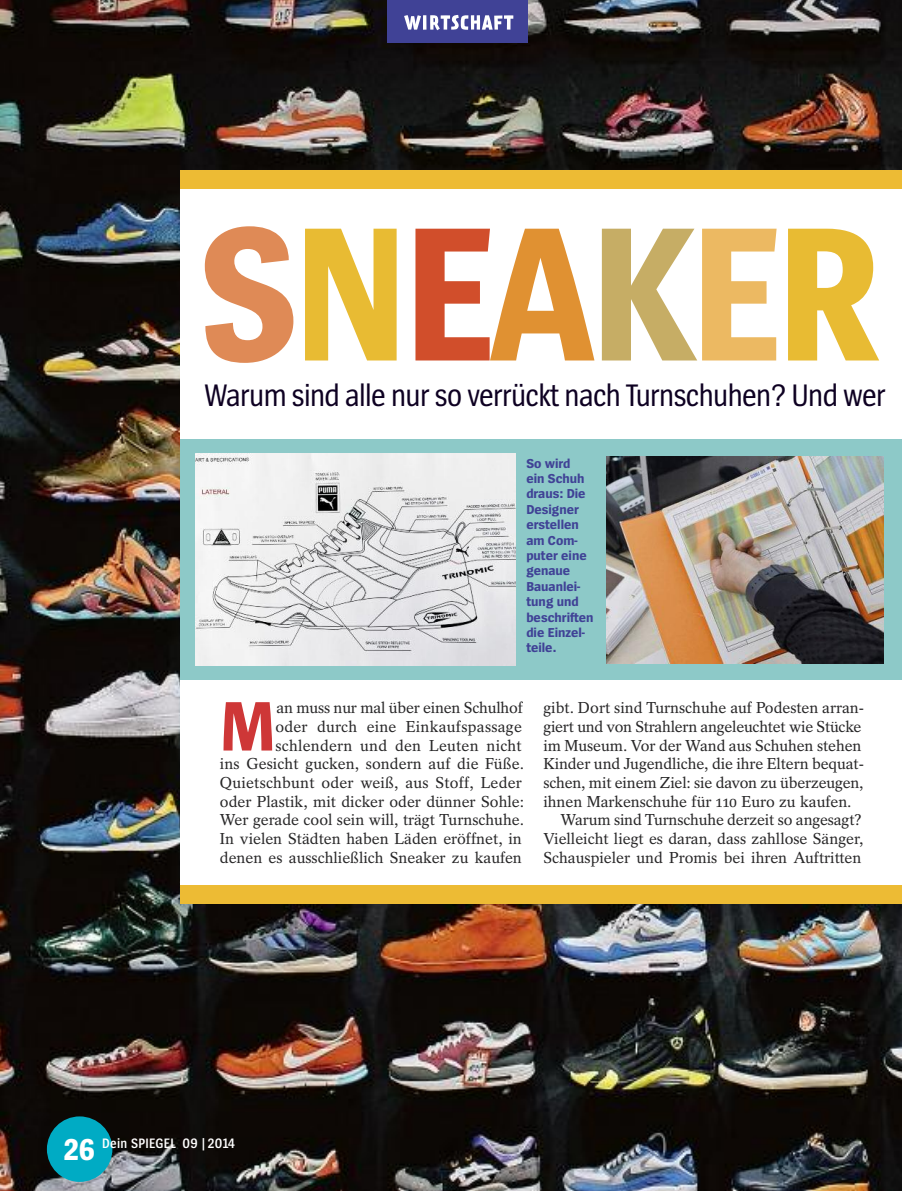
<style>
.page{position:relative;width:902px;height:1191px;background:#fff}
.page>*{position:absolute;margin:0;border:0;box-sizing:border-box;transform-origin:0 0}
.t1{font:700 198.75px "Spiegel Sans Cd";letter-spacing:-.02em;color:#e8bb33}
.t2{font:700 72.9px "Spiegel Sans Cd";color:#ce3737}
.t3{font:32.4px "Spiegel Sans Cd";letter-spacing:-.02em;color:#0e0022}
.t4{font:15.75px/18.8px "Spiegel Serif";color:#272627;text-align:right}
.t5{font:600 14.25px "Spiegel Sans Cd";letter-spacing:.025em;color:#fff}
.t6{font:700 13.5px/15.5px "Spiegel Sans";color:#404296}
.s1{color:#df8a56}
.s2{color:#d14e2b}
.s3{color:#e09132}
.s4{color:#c6ad65}
.s5{color:#ecb962}
.s6{font-weight:700;font-size:31.5px}
</style>
<div class="page">
<img style="left:0;top:0;width:901px;height:1191px">
<div style="left:181px;top:170px;width:720px;height:720px;background:#fff"></div>
<div style="left:181px;top:438px;width:720px;height:241px;background:#8dc9c8"></div>
<div style="left:387px;top:0;width:140px;height:43px;background:#404296"></div>
<svg style="left:404px;top:15px;width:109px;height:15px"></svg>
<img style="left:606px;top:456px;width:277px;height:208px">
<div style="left:181px;top:170px;width:720px;height:19px;background:#edbb34"></div>
<div style="left:181px;top:885px;width:720px;height:19px;background:#edbb34"></div>
<img style="left:196px;top:453px;width:319px;height:212px">
<div style="left:47px;top:1116px;width:65px;height:65px;background:#00abc4;border-radius:50%"></div>
<h1 class="t1" style="left:198px;top:222px;width:685px"><span class="s1">S</span>N<span class="s2">E</span><span class="s3">A</span><span class="s4">K</span><span class="s5">E</span>R</h1>
<h3 class="t3" style="left:204px;top:383px;width:682px">Warum sind alle nur so verrückt nach Turnschuhen? Und wer</h3>
<p class="t6" style="left:526px;top:456px;width:69px">So wird<br>ein Schuh draus: Die<br>Designer erstellen am Com&shy;puter eine genaue<br>Bauanlei&shy;tung und beschriften die Einzel&shy;teile.</p>
<p class="t4" style="left:220px;top:700px;width:305px">an muss nur mal über einen Schulhof<br>oder durch eine Einkaufspassage schlendern und den Leuten nicht<br>ins Gesicht gucken, sondern auf die Füße.<br>Quietschbunt oder weiß, aus Stoff, Leder oder Plastik, mit dicker oder dünner Sohle:<br>Wer gerade cool sein will, trägt Turnschuhe.<br>In vielen Städten haben Läden eröffnet, in denen es ausschließlich Sneaker zu kaufen</p>
<h2 class="t2" style="left:220px;top:700px;width:57px">M</h2>
<p class="t4" style="left:543px;top:700px;width:322px">gibt. Dort sind Turnschuhe auf Podesten arran-</p>
<p class="t4" style="left:543px;top:718px;width:319px">giert und von Strahlern angeleuchtet wie Stücke</p>
<p class="t4" style="left:543px;top:737px;width:319px">im Museum. Vor der Wand aus Schuhen stehen</p>
<p class="t4" style="left:543px;top:756px;width:322px">Kinder und Jugendliche, die ihre Eltern bequat-</p>
<p class="t4" style="left:543px;top:775px;width:322px">schen, mit einem Ziel: sie davon zu überzeugen,</p>
<p class="t4" style="left:543px;top:793px;width:310px">ihnen Markenschuhe für 110 Euro zu kaufen.</p>
<p class="t4" style="left:560px;top:812px;width:302px">Warum sind Turnschuhe derzeit so angesagt?</p>
<p class="t4" style="left:543px;top:831px;width:322px">Vielleicht liegt es daran, dass zahllose Sänger,</p>
<p class="t4" style="left:543px;top:849px;width:319px">Schauspieler und Promis bei ihren Auftritten</p>
<p class="t5" style="left:64px;top:1137px;width:173px"><span class="s6">26</span> Dein SPIEGEL 09 | 2014</p>
</div>
